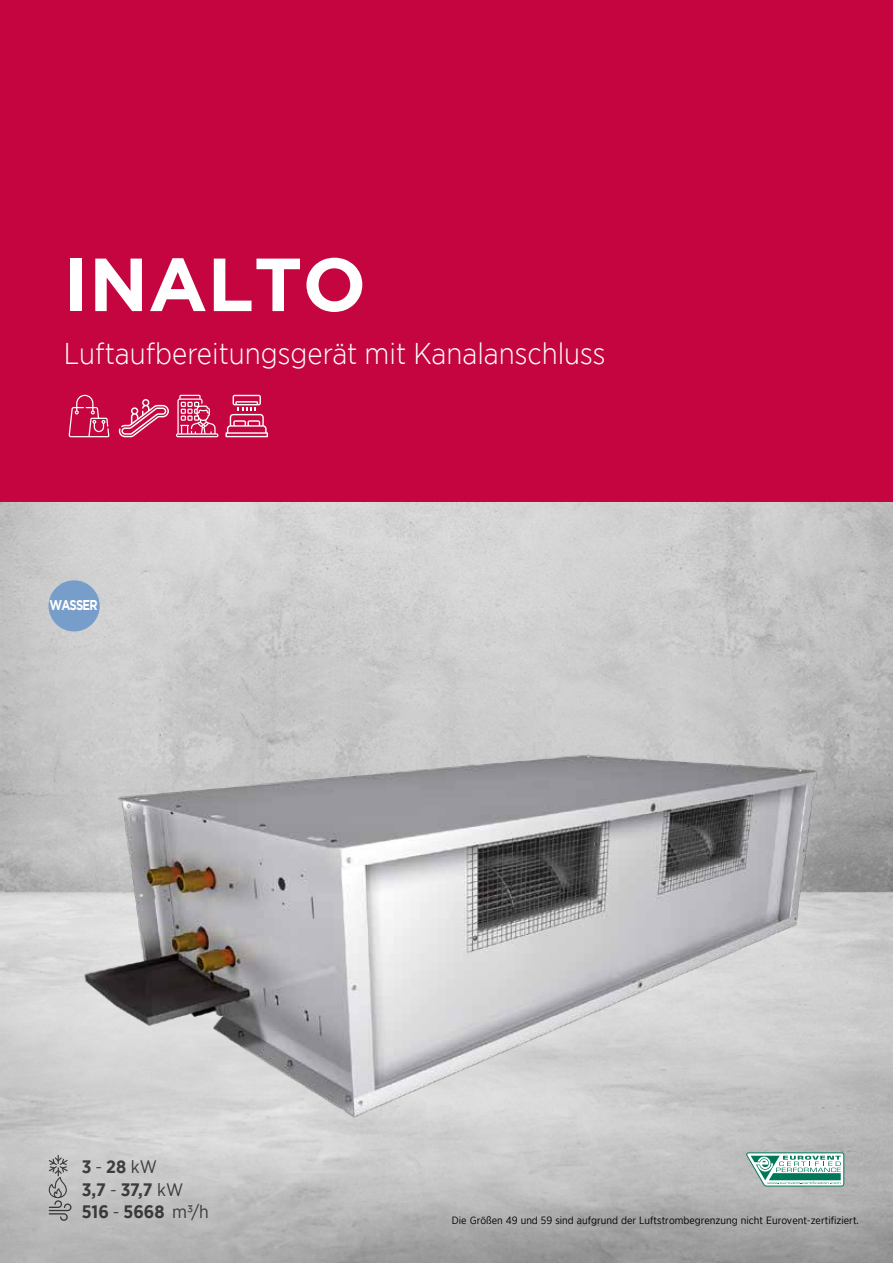
<style>
.page{position:relative;width:893px;height:1263px;background:#fff}
.page>*{position:absolute;margin:0;border:0;box-sizing:border-box;transform-origin:0 0}
.t1{font:700 75px "Gotham";color:#fff}
.t2{font:300 30px "Gotham Narrow";color:#fff}
.t3{font:700 18px/22.2px "Gotham Narrow";color:#000}
.t4{font:700 14.25px "Gotham";letter-spacing:-.07em;color:#fff;scale:.8 1}
.t5{font:10.5px "Gotham Narrow";color:#000}
.s1{font-weight:400}
</style>
<div class="page">
<img style="left:0;top:502px;width:893px;height:761px">
<div style="left:0;top:0;width:893px;height:502px;background:#c4053f"></div>
<svg style="left:69px;top:395px;width:40px;height:42px"></svg>
<svg style="left:119px;top:399px;width:50px;height:38px"></svg>
<svg style="left:176px;top:395px;width:42px;height:42px"></svg>
<svg style="left:225px;top:395px;width:43px;height:42px"></svg>
<img style="left:66px;top:746px;width:761px;height:377px">
<svg style="left:48px;top:1155px;width:24px;height:66px;background:#a7a7a7"></svg>
<svg style="left:746px;top:1152px;width:98px;height:34px"></svg>
<div style="left:49px;top:580px;width:51px;height:51px;background:#779ecb;border-radius:50%"></div>
<h1 class="t1" style="left:64px;top:241px;width:304px">INALTO</h1>
<h2 class="t2" style="left:64px;top:335px;width:543px">Luftaufbereitungsgerät mit Kanalanschluss</h2>
<h3 class="t4" style="left:49px;top:597px;width:62px">WASSER</h3>
<h3 class="t3" style="left:82px;top:1156px;width:129px">3 <span class="s1">-</span> 28 <span class="s1">kW<br></span>3,7 <span class="s1">-</span> 37,7 <span class="s1">kW<br></span>516 <span class="s1">-</span> 5668 <span class="s1">m3/h</span></h3>
<p class="t5" style="left:452px;top:1214px;width:409px">Die Größen 49 und 59 sind aufgrund der Luftstrombegrenzung nicht Eurovent-zertifiziert.</p>
</div>
